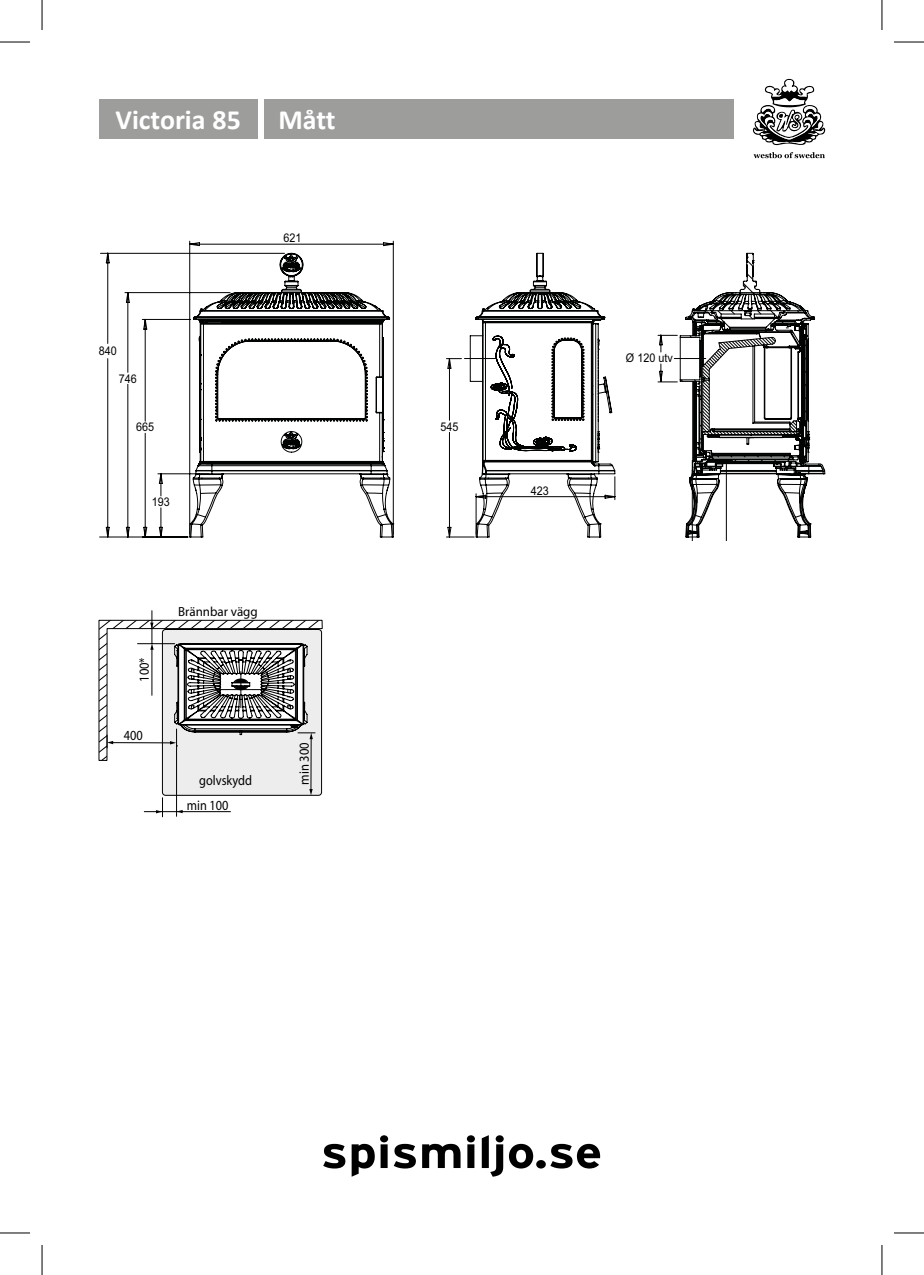
<style>
.page{position:relative;width:924px;height:1275px;background:#fff}
.page>*{position:absolute;margin:0;border:0;box-sizing:border-box;transform-origin:0 0}
.t1{font:700 28px "Calibri";color:#fff}
.t2{font:14px "Helvetica LT Std";color:#000;scale:.88 1}
.t3{font:13.8px "Helvetica LT Std";color:#000;scale:.91 1}
.t4{font:13.2px "Helvetica LT Std";color:#000}
.t5{font:12px "Arial";color:#010202;scale:.9 1}
</style>
<div class="page">
<svg style="left:189px;top:252px;width:426px;height:286px"></svg>
<svg style="left:100px;top:252px;width:185px;height:285px"></svg>
<svg style="left:674px;top:253px;width:151px;height:287px"></svg>
<div style="left:162px;top:629px;width:159px;height:166px;background:#ededed;border-radius:3px"></div>
<hr style="left:176px;top:729px;width:1px;height:87px;background:#000">
<hr style="left:310px;top:738px;width:1px;height:52px;background:#000">
<svg style="left:309px;top:789px;width:3px;height:6px"></svg>
<svg style="left:99px;top:610px;width:223px;height:151px"></svg>
<hr style="left:181px;top:811px;width:49px;height:1px;background:#000">
<svg style="left:144px;top:797px;width:38px;height:20px"></svg>
<div style="left:264px;top:99px;width:470px;height:39px;background:#9d9d9c"></div>
<div style="left:99px;top:99px;width:158px;height:39px;background:#9d9d9c"></div>
<svg style="left:752px;top:79px;width:72px;height:79px"></svg>
<svg style="left:323px;top:1143px;width:22px;height:25px"></svg>
<svg style="left:351px;top:1143px;width:23px;height:33px"></svg>
<svg style="left:380px;top:1135px;width:35px;height:33px"></svg>
<svg style="left:422px;top:1143px;width:38px;height:25px"></svg>
<svg style="left:466px;top:1135px;width:8px;height:33px"></svg>
<svg style="left:481px;top:1135px;width:119px;height:41px"></svg>
<hr style="left:0;top:42px;width:30px;height:1px;background:#000">
<hr style="left:893px;top:42px;width:30px;height:1px;background:#000">
<hr style="left:0;top:1232px;width:30px;height:1px;background:#000">
<hr style="left:893px;top:1232px;width:30px;height:1px;background:#000">
<hr style="left:42px;top:0;width:1px;height:30px;background:#000">
<hr style="left:42px;top:1245px;width:1px;height:30px;background:#000">
<hr style="left:881px;top:0;width:1px;height:30px;background:#000">
<hr style="left:881px;top:1245px;width:1px;height:30px;background:#000">
<h1 class="t1" style="left:115px;top:100px;width:127px">Victoria 85</h1>
<h1 class="t1" style="left:278px;top:100px;width:58px">Mått</h1>
<p class="t5" style="left:283px;top:230px;width:21px">621</p>
<p class="t5" style="left:99px;top:342px;width:21px">840</p>
<p class="t5" style="left:119px;top:370px;width:21px">746</p>
<p class="t5" style="left:136px;top:419px;width:21px">665</p>
<p class="t5" style="left:152px;top:494px;width:21px">193</p>
<p class="t3" style="left:135px;top:682px;width:28px;rotate:-90deg">100*</p>
<p class="t2" style="left:124px;top:727px;width:23px">400</p>
<p class="t4" style="left:178px;top:603px;width:81px">Brännbar vägg</p>
<p class="t2" style="left:199px;top:772px;width:62px">golvskydd</p>
<p class="t2" style="left:187px;top:797px;width:49px">min 100</p>
<p class="t3" style="left:296px;top:785px;width:48px;rotate:-90deg">min 300</p>
<p class="t5" style="left:440px;top:418px;width:21px">545</p>
<p class="t5" style="left:530px;top:482px;width:21px">423</p>
<p class="t5" style="left:625px;top:350px;width:53px">Ø 120 utv</p>
</div>
